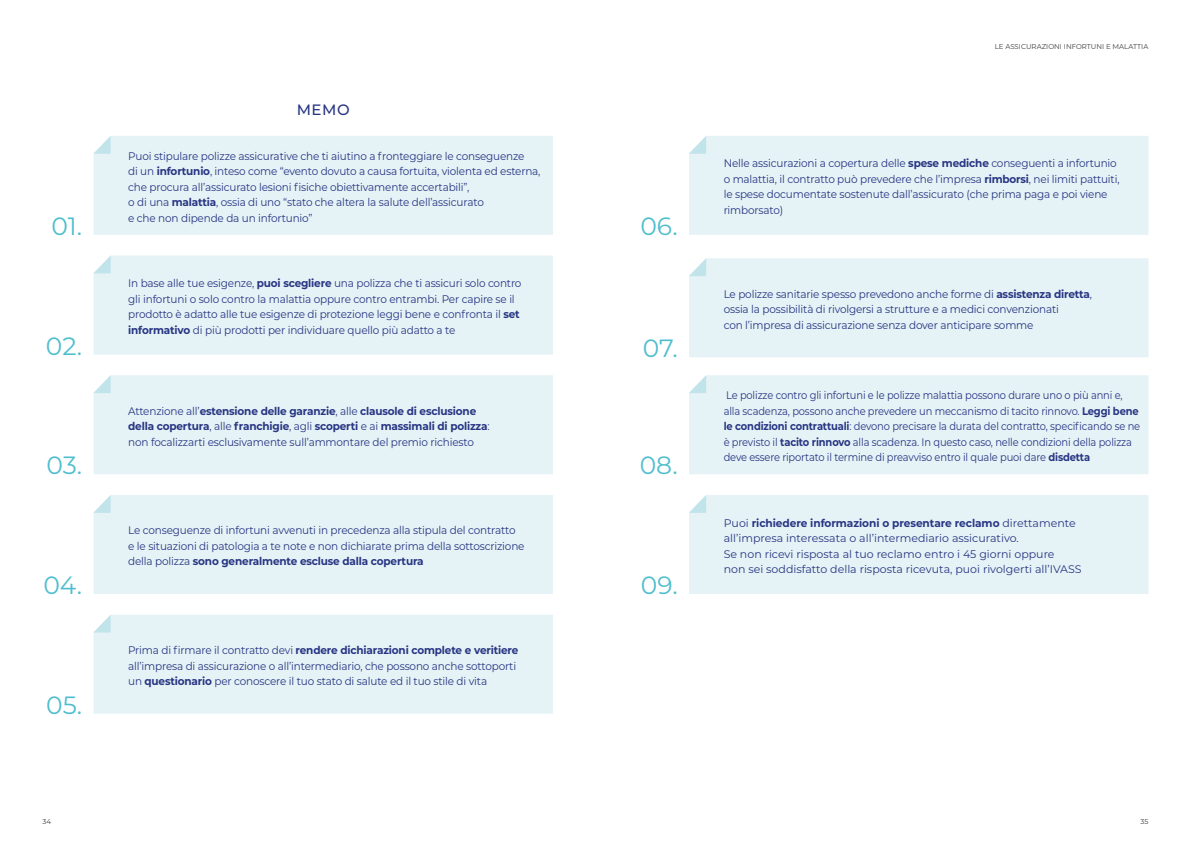
<style>
.page{position:relative;width:1191px;height:842px;background:#fff}
.page>*{position:absolute;margin:0;border:0;box-sizing:border-box;transform-origin:0 0}
.t1{font:25px "Montserrat";color:#4fbecd}
.t2{font:500 15px "Montserrat";color:#283583}
.t3{font:11px/15.5px "Montserrat";letter-spacing:-.015em;color:#283583;scale:.95 1}
.t4{font:11px/15.5px "Montserrat";letter-spacing:-.015em;color:#283583;scale:.9 1}
.t5{font:11px/15.5px "Montserrat";letter-spacing:-.015em;color:#283583}
.t6{font:11px/15.5px "Montserrat";letter-spacing:-.015em;color:#283583;scale:.96 1}
.t7{font:7px "Montserrat";color:#3c3c3b}
.s1{font-weight:700}
</style>
<div class="page">
<div style="left:94px;top:615px;width:459px;height:99px;background:#e5f3f6"></div>
<svg style="left:94px;top:615px;width:17px;height:17px"></svg>
<div style="left:94px;top:136px;width:459px;height:99px;background:#e5f3f6"></div>
<svg style="left:94px;top:136px;width:17px;height:18px"></svg>
<div style="left:94px;top:256px;width:459px;height:99px;background:#e5f3f6"></div>
<svg style="left:94px;top:256px;width:17px;height:17px"></svg>
<div style="left:94px;top:495px;width:459px;height:99px;background:#e5f3f6"></div>
<svg style="left:94px;top:495px;width:17px;height:18px"></svg>
<div style="left:94px;top:375px;width:459px;height:99px;background:#e5f3f6"></div>
<svg style="left:94px;top:375px;width:17px;height:18px"></svg>
<div style="left:689px;top:136px;width:459px;height:99px;background:#e5f3f6"></div>
<svg style="left:689px;top:136px;width:17px;height:18px"></svg>
<div style="left:689px;top:258px;width:459px;height:99px;background:#e5f3f6"></div>
<svg style="left:689px;top:258px;width:17px;height:18px"></svg>
<div style="left:689px;top:495px;width:459px;height:99px;background:#e5f3f6"></div>
<svg style="left:689px;top:495px;width:17px;height:18px"></svg>
<div style="left:689px;top:375px;width:459px;height:99px;background:#e5f3f6"></div>
<svg style="left:689px;top:375px;width:17px;height:18px"></svg>
<p class="t7" style="left:994px;top:42px;width:155px">LE ASSICURAZIONI INFORTUNI E MALATTIA</p>
<p class="t2" style="left:297px;top:99px;width:55px">MEMO</p>
<p class="t1" style="left:51px;top:209px;width:32px">01.</p>
<p class="t3" style="left:128px;top:148px;width:435px">Puoi stipulare polizze assicurative che ti aiutino a fronteggiare le conseguenze<br>di un <span class="s1">infortunio</span>, inteso come “evento dovuto a causa fortuita, violenta ed esterna, che procura all’assicurato lesioni fisiche obiettivamente accertabili”,<br>o di una <span class="s1">malattia</span>, ossia di uno “stato che altera la salute dell’assicurato<br>e che non dipende da un infortunio”</p>
<p class="t1" style="left:640px;top:209px;width:39px">06.</p>
<p class="t3" style="left:723px;top:155px;width:418px">Nelle assicurazioni a copertura delle <span class="s1">spese mediche</span> conseguenti a infortunio o malattia, il contratto può prevedere che l’impresa <span class="s1">rimborsi</span>, nei limiti pattuiti, le spese documentate sostenute dall’assicurato (che prima paga e poi viene rimborsato)</p>
<p class="t1" style="left:46px;top:328px;width:38px">02.</p>
<p class="t3" style="left:128px;top:275px;width:415px">In base alle tue esigenze, <span class="s1">puoi scegliere</span> una polizza che ti assicuri solo contro gli infortuni o solo contro la malattia oppure contro entrambi. Per capire se il prodotto è adatto alle tue esigenze di protezione leggi bene e confronta il <span class="s1">set informativo</span> di più prodotti per individuare quello più adatto a te</p>
<p class="t1" style="left:642px;top:331px;width:37px">07.</p>
<p class="t3" style="left:723px;top:286px;width:389px">Le polizze sanitarie spesso prevedono anche forme di <span class="s1">assistenza diretta</span>, ossia la possibilità di rivolgersi a strutture e a medici convenzionati<br>con l’impresa di assicurazione senza dover anticipare somme</p>
<p class="t1" style="left:47px;top:448px;width:37px">03.</p>
<p class="t3" style="left:128px;top:403px;width:382px">Attenzione all’<span class="s1">estensione delle garanzie</span>, alle <span class="s1">clausole di esclusione della copertura</span>, alle <span class="s1">franchigie</span>, agli <span class="s1">scoperti</span> e ai <span class="s1">massimali di polizza</span>: non focalizzarti esclusivamente sull’ammontare del premio richiesto</p>
<p class="t6" style="left:128px;top:403px;width:403px">Le conseguenze di infortuni avvenuti in precedenza alla stip la del contratto e le situazioni di patolo ia a te note e non dichiarate prima della sottos rizione della polizza <span class="s1">sono generalmente scluse dalla copertura</span></p>
<p class="t1" style="left:639px;top:448px;width:40px">08.</p>
<p class="t4" style="left:723px;top:387px;width:464px">Le polizze contro gli infortuni e le polizze malattia possono durare uno o più anni e,<br>alla scadenza, possono anche prevedere un meccanismo di tacito rinnovo. <span class="s1">Leggi bene le condizioni contrattuali</span>: devono precisare la durata del contratto, specificando se ne è previsto il <span class="s1">tacito rinnovo</span> alla scadenza. In questo caso, nelle condizioni della polizza deve essere riportato il termine di preavviso entro il quale puoi dare <span class="s1">disdetta</span></p>
<p class="t1" style="left:43px;top:568px;width:40px">04.</p>
<p class="t3" style="left:128px;top:522px;width:419px">Le conseguenze di infortuni avvenuti in precedenza alla stipula del contratto e le situazioni di patologia a te note e non dichiarate prima della sottoscrizione della polizza <span class="s1">sono generalmente escluse dalla copertura</span></p>
<p class="t1" style="left:641px;top:568px;width:38px">09.</p>
<p class="t5" style="left:723px;top:514px;width:353px">Puoi <span class="s1">richiedere informazioni o presentare reclamo</span> direttamente all’impresa interessata o all’intermediario assicurativo.</p>
<p class="t5" style="left:723px;top:545px;width:359px">Se non ricevi risposta al tuo reclamo entro i 45 giorni oppure<br>non sei soddisfatto della risposta ricevuta, puoi rivolgerti all’IVASS</p>
<p class="t3" style="left:128px;top:642px;width:412px">Prima di firmare il contratto devi <span class="s1">rendere dichiarazioni complete e veritiere </span>all’impresa di assicurazione o all’intermediario, che possono anche sottoporti un <span class="s1">questionario</span> per conoscere il tuo stato di salute ed il tuo stile di vita</p>
<p class="t1" style="left:46px;top:688px;width:37px">05.</p>
<p class="t7" style="left:43px;top:817px;width:10px">34</p>
<p class="t7" style="left:1140px;top:817px;width:9px">35</p>
</div>
